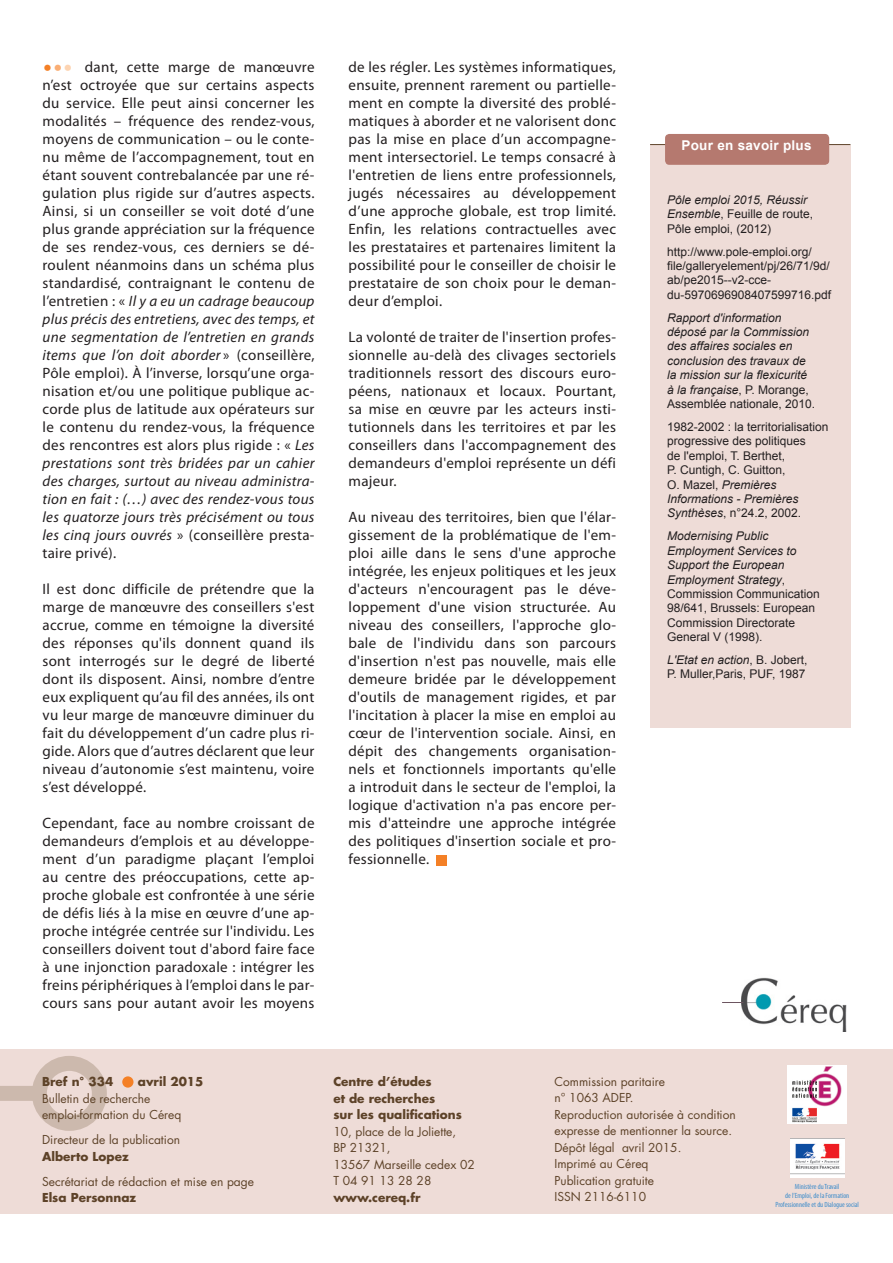
<style>
.page{position:relative;width:893px;height:1263px;background:#fff}
.page>*{position:absolute;margin:0;border:0;box-sizing:border-box;transform-origin:0 0}
.t1{font:15px/18px "Myriad Pro";letter-spacing:.02em;color:#231f20;text-align:justify}
.t2{font:700 13.5px "Arial";letter-spacing:.02em;color:#fff}
.t3{font:12px/14.4px "Arial";color:#231f20}
.t4{font:12px/16.5px "Futura";color:#5d4228}
.t5{font:italic 12px/14.4px "Arial";color:#231f20}
.t6{font:700 12px/16.5px "Futura";color:#5d4228}
.t7{font:condensed 7.5px/9px "Myriad Pro";color:#3f8dcb;text-align:center}
.s1{font-family:"Futura";font-weight:300;font-size:16.5px;color:#f48026}
.s2{font-family:"Futura";font-weight:300;font-size:16.5px;color:#faae74}
.s3{font-family:"Futura";font-weight:300;font-size:16.5px;color:#fdd4b2}
.s4{font-style:italic}
.s5{font-style:normal}
</style>
<div class="page">
<div style="left:0;top:1049px;width:893px;height:165px;background:#eedcd7"></div>
<div style="left:0;top:1086px;width:39px;height:15px;background:#ccb9ad"></div>
<div style="left:32px;top:1056px;width:75px;height:75px;border:15px solid #9a846e;border-radius:50%"></div>
<div style="left:122px;top:1076px;width:12px;height:11px;background:#f48026;border-radius:50%"></div>
<div style="left:436px;top:855px;width:11px;height:10px;background:#f48026"></div>
<img style="left:741px;top:977px;width:105px;height:54px">
<svg style="left:722px;top:1002px;width:21px;height:1px"></svg>
<img style="left:787px;top:1066px;width:60px;height:57px">
<img style="left:790px;top:1139px;width:54px;height:38px">
<div style="left:650px;top:145px;width:200px;height:583px;background:#eedcd7"></div>
<hr style="left:650px;top:144px;width:200px;height:1px;background:#5d4228">
<div style="left:665px;top:134px;width:164px;height:31px;background:#b5796f;border-radius:4px"></div>
<p class="t1" style="left:43px;top:58px;width:274px"><span class="s1">•</span><span class="s2">•</span><span class="s3">•</span> dant, cette marge de manœuvre n’est octroyée que sur certains aspects du service. Elle peut ainsi concerner les modalités – fréquence des rendez-vous, moyens de communication – ou le conte&shy;nu même de l’accompagnement, tout en étant souvent contrebalancée par une ré&shy;gulation plus rigide sur d’autres aspects.<br>Ainsi, si un conseiller se voit doté d’une plus grande appréciation sur la fréquence de ses rendez-vous, ces derniers se dé&shy;roulent néanmoins dans un schéma plus standardisé, contraignant le contenu de l’entretien : « <span class="s4">Il y a eu un cadrage beaucoup plus précis des entretiens, avec des temps, et une segmentation de l’entretien en grands items que l’on doit aborder</span> » (conseillère, Pôle emploi). À l’inverse, lorsqu’une orga&shy;nisation et/ou une politique publique ac&shy;corde plus de latitude aux opérateurs sur le contenu du rendez-vous, la fréquence des rencontres est alors plus rigide : « <span class="s4">Les prestations sont très bridées par un cahier des charges, surtout au niveau administra&shy;tion en fait : (…) avec des rendez-vous tous les quatorze jours très précisément ou tous les cinq jours ouvrés</span> » (conseillère presta&shy;taire privé).</p>
<p class="t1" style="left:43px;top:580px;width:273px">Il est donc difficile de prétendre que la marge de manœuvre des conseillers s'est accrue, comme en témoigne la diversité des réponses qu'ils donnent quand ils sont interrogés sur le degré de liberté dont ils disposent. Ainsi, nombre d’entre eux expliquent qu’au fil des années, ils ont vu leur marge de manœuvre diminuer du fait du développement d’un cadre plus ri&shy;gide. Alors que d’autres déclarent que leur niveau d’autonomie s’est maintenu, voire s’est développé.</p>
<p class="t1" style="left:43px;top:814px;width:274px">Cependant, face au nombre croissant de demandeurs d’emplois et au développe&shy;ment d’un paradigme plaçant l’emploi au centre des préoccupations, cette ap&shy;proche globale est confrontée à une série de défis liés à la mise en œuvre d’une ap&shy;proche intégrée centrée sur l'individu. Les conseillers doivent tout d'abord faire face à une injonction paradoxale : intégrer les freins périphériques à l’emploi dans le par&shy;cours sans pour autant avoir les moyens</p>
<p class="t1" style="left:349px;top:58px;width:269px">de les régler. Les systèmes informatiques, ensuite, prennent rarement ou partielle&shy;ment en compte la diversité des problé&shy;matiques à aborder et ne valorisent donc pas la mise en place d’un accompagne&shy;ment intersectoriel. Le temps consacré à l'entretien de liens entre professionnels, jugés nécessaires au développement d’une approche globale, est trop limité.<br>Enfin, les relations contractuelles avec les prestataires et partenaires limitent la possibilité pour le conseiller de choisir le prestataire de son choix pour le deman&shy;deur d’emploi.</p>
<p class="t1" style="left:349px;top:328px;width:269px">La volonté de traiter de l'insertion profes&shy;sionnelle au-delà des clivages sectoriels traditionnels ressort des discours euro&shy;péens, nationaux et locaux. Pourtant, sa mise en œuvre par les acteurs insti&shy;tutionnels dans les territoires et par les conseillers dans l'accompagnement des demandeurs d'emploi représente un défi majeur.</p>
<p class="t1" style="left:349px;top:508px;width:269px">Au niveau des territoires, bien que l'élar&shy;gissement de la problématique de l'em&shy;ploi aille dans le sens d'une approche intégrée, les enjeux politiques et les jeux d'acteurs n'encouragent pas le déve&shy;loppement d'une vision structurée. Au niveau des conseillers, l'approche glo&shy;bale de l'individu dans son parcours d'insertion n'est pas nouvelle, mais elle demeure bridée par le développement d'outils de management rigides, et par l'incitation à placer la mise en emploi au cœur de l'intervention sociale. Ainsi, en dépit des changements organisation&shy;nels et fonctionnels importants qu'elle a introduit dans le secteur de l'emploi, la logique d'activation n'a pas encore per&shy;mis d'atteindre une approche intégrée des politiques d'insertion sociale et pro&shy;fessionnelle.</p>
<p class="t2" style="left:681px;top:136px;width:132px">Pour en savoir plus</p>
<p class="t3" style="left:667px;top:193px;width:148px"><span class="s4">Pôle emploi 2015, Réussir<br>Ensemble</span>, Feuille de route,<br>Pôle emploi, (2012)</p>
<p class="t3" style="left:667px;top:244px;width:166px">http://www.pole-emploi.org/ file/galleryelement/pj/26/71/9d/ ab/pe2015--v2-cce&shy;du-5970696908407599716.pdf</p>
<p class="t5" style="left:667px;top:310px;width:150px">Rapport d'information déposé par la Commission des affaires sociales en conclusion des travaux de la mission sur la flexicurité à la française<span class="s5">, P. Morange,<br>Assemblée nationale, 2010.</span></p>
<p class="t3" style="left:667px;top:420px;width:163px">1982-2002 : la territorialisation progressive des politiques<br>de l'emploi, T. Berthet,<br>P. Cuntigh, C. Guitton,<br>O. Mazel, <span class="s4">Premières<br>Informations - Premières<br>Synthèses</span>, n°24.2, 2002.</p>
<p class="t3" style="left:667px;top:529px;width:154px"><span class="s4">Modernising Public<br>Employment Services to<br>Support the European<br>Employment Strategy</span>,<br>Commission Communication<br>98/641, Brussels: European<br>Commission Directorate<br>General V (1998).</p>
<p class="t3" style="left:667px;top:653px;width:142px"><span class="s4">L'Etat en action</span>, B. Jobert,<br>P. Muller,Paris, PUF, 1987</p>
<p class="t6" style="left:42px;top:1073px;width:73px">Bref n° 334</p>
<p class="t6" style="left:138px;top:1073px;width:67px">avril 2015</p>
<p class="t4" style="left:42px;top:1090px;width:141px">Bulletin de recherche emploi-formation du Céreq</p>
<p class="t4" style="left:42px;top:1131px;width:140px">Directeur de la publication</p>
<p class="t6" style="left:42px;top:1147px;width:88px">Alberto Lopez</p>
<p class="t4" style="left:42px;top:1173px;width:213px">Secrétariat de rédaction et mise en page</p>
<p class="t6" style="left:42px;top:1189px;width:96px">Elsa Personnaz</p>
<p class="t7" style="left:775px;top:1182px;width:85px">Ministère du Travail<br>de l’Emploi, de la Formation<br>Professionnelle et du Dialogue social</p>
<p class="t6" style="left:333px;top:1073px;width:130px">Centre d’études<br>et de recherches<br>sur les qualifications</p>
<p class="t4" style="left:333px;top:1123px;width:143px">10, place de la Joliette,<br>BP 21321,<br>13567 Marseille cedex 02<br>T 04 91 13 28 28</p>
<p class="t6" style="left:333px;top:1188px;width:89px">www.cereq.fr</p>
<p class="t4" style="left:554px;top:1073px;width:183px">Commission paritaire<br>n° 1063 ADEP.<br>Reproduction autorisée à condition expresse de mentionner la source.<br>Dépôt légal avril 2015.<br>Imprimé au Céreq<br>Publication gratuite<br>ISSN 2116-6110</p>
</div>
